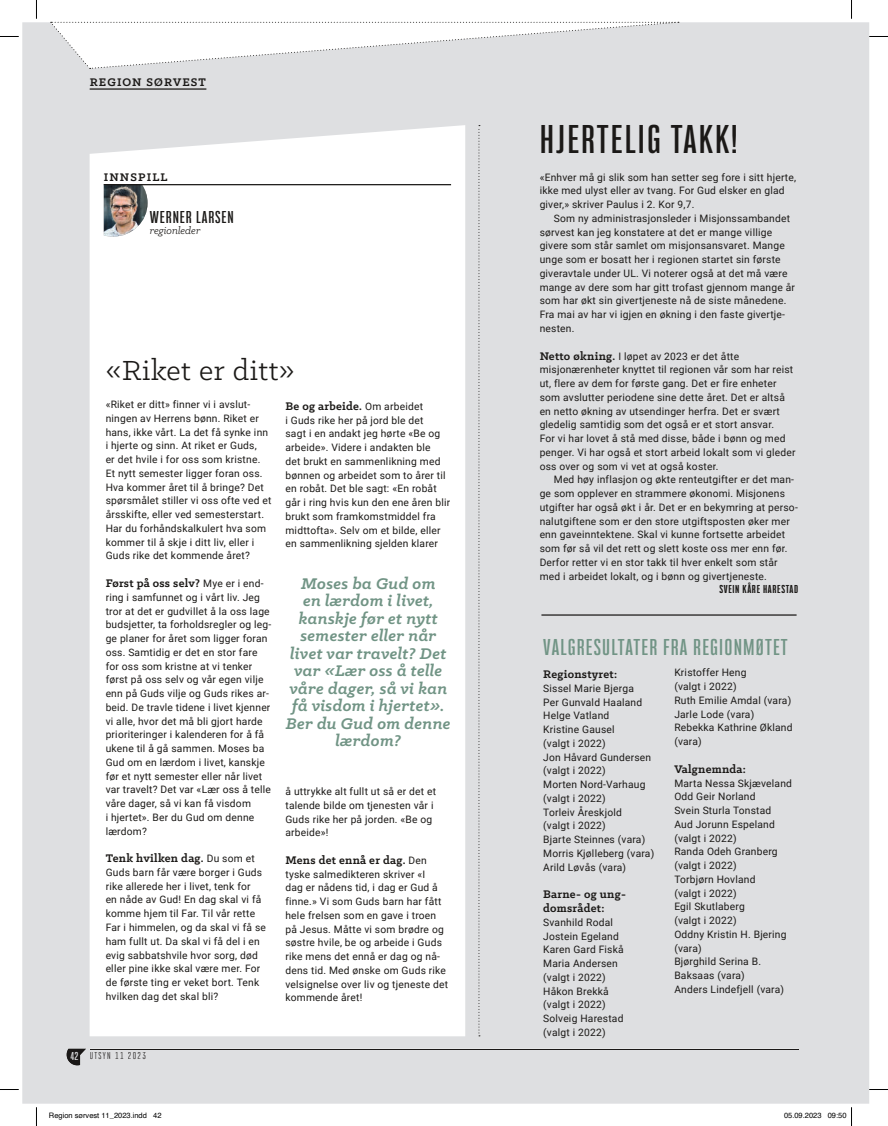
<style>
.page{position:relative;width:888px;height:1126px;background:#fff}
.page>*{position:absolute;margin:0;border:0;box-sizing:border-box;transform-origin:0 0}
.t1{font:700 35px "Bw Stretch";letter-spacing:.06em;color:#1b1917}
.t2{font:31.25px "Klinic Slab";letter-spacing:.02em;color:#1b1917}
.t3{font:700 20px "Bw Stretch";letter-spacing:.06em;color:#719485}
.t4{font:italic 700 17.5px/17.5px "Klinic Slab";letter-spacing:.02em;color:#719485;text-align:center}
.t5{font:700 15px "Bw Stretch";letter-spacing:.06em;color:#1b1917}
.t6{font:700 12.5px/13.8px "Klinic Slab";letter-spacing:.02em;color:#1b1917}
.t7{font:italic 11.25px "Klinic Slab";color:#1b1917}
.t8{font:10.25px/13.8px "Roboto";letter-spacing:.02em;color:#1b1917}
.t9{font:900 10px "Bw Stretch";letter-spacing:.07em;color:#1b1917}
.t10{font:700 10px "Bw Stretch";color:#fff}
.t11{font:8.75px "Bw Stretch";letter-spacing:.15em;color:#1a1817}
.t12{font:7.5px "Helvetica";color:#000}
.s1{font-family:"Roboto";font-weight:400;font-size:10.25px}
.s2{font-family:"Klinic Slab";font-weight:700;font-size:12.5px}
</style>
<div class="page">
<div style="left:22px;top:22px;width:847px;height:1081px;background:#dedfe1"></div>
<hr style="left:90px;top:1048px;width:708px;height:1px;background:#1a1817">
<svg style="left:67px;top:1048px;width:19px;height:17px"></svg>
<div style="left:71px;top:1051px;width:7px;height:8px;background:#1a1817"></div>
<div style="left:90px;top:1052px;width:35px;height:7px;background:#dedfe1"></div>
<div style="left:128px;top:1052px;width:17px;height:7px;background:#dedfe1"></div>
<hr style="left:90px;top:88px;width:116px;height:2px;background:#1b1917">
<svg style="left:51px;top:21px;width:628px;height:48px"></svg>
<svg style="left:90px;top:125px;width:375px;height:911px"></svg>
<img style="left:104px;top:185px;width:44px;height:51px">
<hr style="left:104px;top:184px;width:347px;height:1px;background:#1b1917">
<svg style="left:478px;top:125px;width:2px;height:911px;background:#c5c5c7"></svg>
<hr style="left:541px;top:614px;width:256px;height:1px;background:#1b1917">
<svg style="left:0;top:36px;width:19px;height:1px"></svg>
<svg style="left:869px;top:36px;width:19px;height:1px"></svg>
<svg style="left:0;top:1089px;width:19px;height:1px"></svg>
<svg style="left:869px;top:1089px;width:19px;height:1px"></svg>
<svg style="left:36px;top:0;width:1px;height:19px"></svg>
<svg style="left:36px;top:1107px;width:1px;height:18px"></svg>
<svg style="left:851px;top:0;width:1px;height:19px"></svg>
<svg style="left:851px;top:1107px;width:1px;height:18px"></svg>
<p class="t6" style="left:90px;top:74px;width:118px">REGION SØRVEST</p>
<p class="t6" style="left:104px;top:170px;width:65px">INNSPILL</p>
<h3 class="t5" style="left:150px;top:207px;width:85px">WERNER LARSEN</h3>
<p class="t7" style="left:150px;top:223px;width:52px">regionleder</p>
<h2 class="t2" style="left:106px;top:350px;width:190px">«Riket er ditt»</h2>
<p class="t8" style="left:106px;top:397px;width:167px">«Riket er ditt» finner vi i avslut&shy;ningen av Herrens bønn. Riket er hans, ikke vårt. La det få synke inn i hjerte og sinn. At riket er Guds,<br>er det hvile i for oss som kristne.<br>Et nytt semester ligger foran oss.<br>Hva kommer året til å bringe? Det spørsmålet stiller vi oss ofte ved et årsskifte, eller ved semesterstart.<br>Har du forhåndskalkulert hva som kommer til å skje i ditt liv, eller i Guds rike det kommende året?</p>
<p class="t6" style="left:106px;top:576px;width:159px">Først på oss selv? <span class="s1">Mye er i end-</span></p>
<p class="t8" style="left:106px;top:590px;width:167px">ring i samfunnet og i vårt liv. Jeg tror at det er gudvillet å la oss lage budsjetter, ta forholdsregler og leg&shy;ge planer for året som ligger foran oss. Samtidig er det en stor fare for oss som kristne at vi tenker først på oss selv og vår egen vilje enn på Guds vilje og Guds rikes ar&shy;beid. De travle tidene i livet kjenner vi alle, hvor det må bli gjort harde prioriteringer i kalenderen for å få ukene til å gå sammen. Moses ba<br>Gud om en lærdom i livet, kanskje før et nytt semester eller når livet var travelt? Det var «Lær oss å telle våre dager, så vi kan få visdom<br>i hjertet». Ber du Gud om denne lærdom?</p>
<p class="t6" style="left:106px;top:851px;width:151px">Tenk hvilken dag. <span class="s1">Du som et</span></p>
<p class="t8" style="left:106px;top:865px;width:162px">Guds barn får være borger i Guds rike allerede her i livet, tenk for<br>en nåde av Gud! En dag skal vi få komme hjem til Far. Til vår rette<br>Far i himmelen, og da skal vi få se ham fullt ut. Da skal vi få del i en evig sabbatshvile hvor sorg, død eller pine ikke skal være mer. For de første ting er veket bort. Tenk hvilken dag det skal bli?</p>
<p class="t6" style="left:285px;top:399px;width:139px">Be og arbeide. <span class="s1">Om arbeidet</span></p>
<p class="t8" style="left:285px;top:412px;width:166px">i Guds rike her på jord ble det<br>sagt i en andakt jeg hørte «Be og arbeide». Videre i andakten ble<br>det brukt en sammenlikning med bønnen og arbeidet som to årer til en robåt. Det ble sagt: «En robåt går i ring hvis kun den ene åren blir brukt som framkomstmiddel fra midttofta». Selv om et bilde, eller en sammenlikning sjelden klarer</p>
<h3 class="t4" style="left:286px;top:574px;width:166px">Moses ba Gud om<br>en lærdom i livet, kanskje før et nytt semester eller når livet var travelt? Det var «Lær oss å telle våre dager, så vi kan få visdom i hjertet».<br>Ber du Gud om denne lærdom?</h3>
<p class="t8" style="left:285px;top:784px;width:152px">å uttrykke alt fullt ut så er det et talende bilde om tjenesten vår i<br>Guds rike her på jorden. «Be og arbeide»!</p>
<p class="t6" style="left:285px;top:852px;width:143px">Mens det ennå er dag. <span class="s1">Den</span></p>
<p class="t8" style="left:285px;top:866px;width:164px">tyske salmedikteren skriver «I<br>dag er nådens tid, i dag er Gud å finne.» Vi som Guds barn har fått hele frelsen som en gave i troen på Jesus. Måtte vi som brødre og søstre hvile, be og arbeide i Guds rike mens det ennå er dag og nå&shy;dens tid. Med ønske om Guds rike velsignelse over liv og tjeneste det kommende året!</p>
<p class="t10" style="left:70px;top:1049px;width:10px">42</p>
<p class="t11" style="left:90px;top:1050px;width:58px">UTSYN 11 2023</p>
<h1 class="t1" style="left:540px;top:116px;width:200px">HJERTELIG TAKK!</h1>
<p class="t8" style="left:540px;top:170px;width:258px">«Enhver må gi slik som han setter seg fore i sitt hjerte, ikke med ulyst eller av tvang. For Gud elsker en glad giver,» skriver Paulus i 2. Kor 9,7.</p>
<p class="t8" style="left:540px;top:211px;width:257px;text-indent:14px">Som ny administrasjonsleder i Misjonssambandet sørvest kan jeg konstatere at det er mange villige givere som står samlet om misjonsansvaret. Mange unge som er bosatt her i regionen startet sin første giveravtale under UL. Vi noterer også at det må være mange av dere som har gitt trofast gjennom mange år som har økt sin givertjeneste nå de siste månedene.<br>Fra mai av har vi igjen en økning i den faste givertje&shy;nesten.</p>
<p class="t8" style="left:540px;top:348px;width:257px"><span class="s2">Netto økning.</span> I løpet av 2023 er det åtte misjonærenheter knyttet til regionen vår som har reist ut, flere av dem for første gang. Det er fire enheter som avslutter periodene sine dette året. Det er altså en netto økning av utsendinger herfra. Det er svært gledelig samtidig som det også er et stort ansvar.<br>For vi har lovet å stå med disse, både i bønn og med penger. Vi har også et stort arbeid lokalt som vi gleder oss over og som vi vet at også koster.</p>
<p class="t8" style="left:540px;top:472px;width:260px;text-indent:14px">Med høy inflasjon og økte renteutgifter er det man&shy;ge som opplever en strammere økonomi. Misjonens utgifter har også økt i år. Det er en bekymring at perso&shy;nalutgiftene som er den store utgiftsposten øker mer enn gaveinntektene. Skal vi kunne fortsette arbeidet som før så vil det rett og slett koste oss mer enn før.<br>Derfor retter vi en stor takk til hver enkelt som står med i arbeidet lokalt, og i bønn og givertjeneste.</p>
<p class="t9" style="left:719px;top:582px;width:80px">SVEIN KÅRE HARESTAD</p>
<h3 class="t3" style="left:543px;top:634px;width:246px">VALGRESULTATER FRA REGIONMØTET</h3>
<p class="t6" style="left:543px;top:667px;width:75px">Regionstyret:</p>
<p class="t8" style="left:543px;top:681px;width:113px">Sissel Marie Bjerga<br>Per Gunvald Haaland<br>Helge Vatland<br>Kristine Gausel<br>(valgt i 2022)<br>Jon Håvard Gundersen (valgt i 2022)<br>Morten Nord-Varhaug (valgt i 2022)<br>Torleiv Åreskjold<br>(valgt i 2022)<br>Bjarte Steinnes (vara)<br>Morris Kjølleberg (vara)<br>Arild Løvås (vara)</p>
<p class="t6" style="left:543px;top:887px;width:84px">Barne- og ung&shy;domsrådet:</p>
<p class="t8" style="left:543px;top:914px;width:82px">Svanhild Rodal<br>Jostein Egeland<br>Karen Gard Fiskå<br>Maria Andersen (valgt i 2022)<br>Håkon Brekkå (valgt i 2022)<br>Solveig Harestad (valgt i 2022)</p>
<p class="t8" style="left:674px;top:665px;width:120px">Kristoffer Heng<br>(valgt i 2022)<br>Ruth Emilie Amdal (vara)<br>Jarle Lode (vara)<br>Rebekka Kathrine Økland (vara)</p>
<p class="t6" style="left:674px;top:761px;width:73px">Valgnemnda:</p>
<p class="t8" style="left:674px;top:775px;width:119px">Marta Nessa Skjæveland<br>Odd Geir Norland<br>Svein Sturla Tonstad<br>Aud Jorunn Espeland (valgt i 2022)<br>Randa Odeh Granberg (valgt i 2022)<br>Torbjørn Hovland<br>(valgt i 2022)<br>Egil Skutlaberg<br>(valgt i 2022)<br>Oddny Kristin H. Bjering (vara)<br>Bjørghild Serina B.<br>Baksaas (vara)<br>Anders Lindefjell (vara)</p>
<p class="t12" style="left:49px;top:1109px;width:114px">Region sørvest 11_2023.indd 42</p>
<p class="t12" style="left:784px;top:1109px;width:64px">05.09.2023 09:50</p>
</div>
